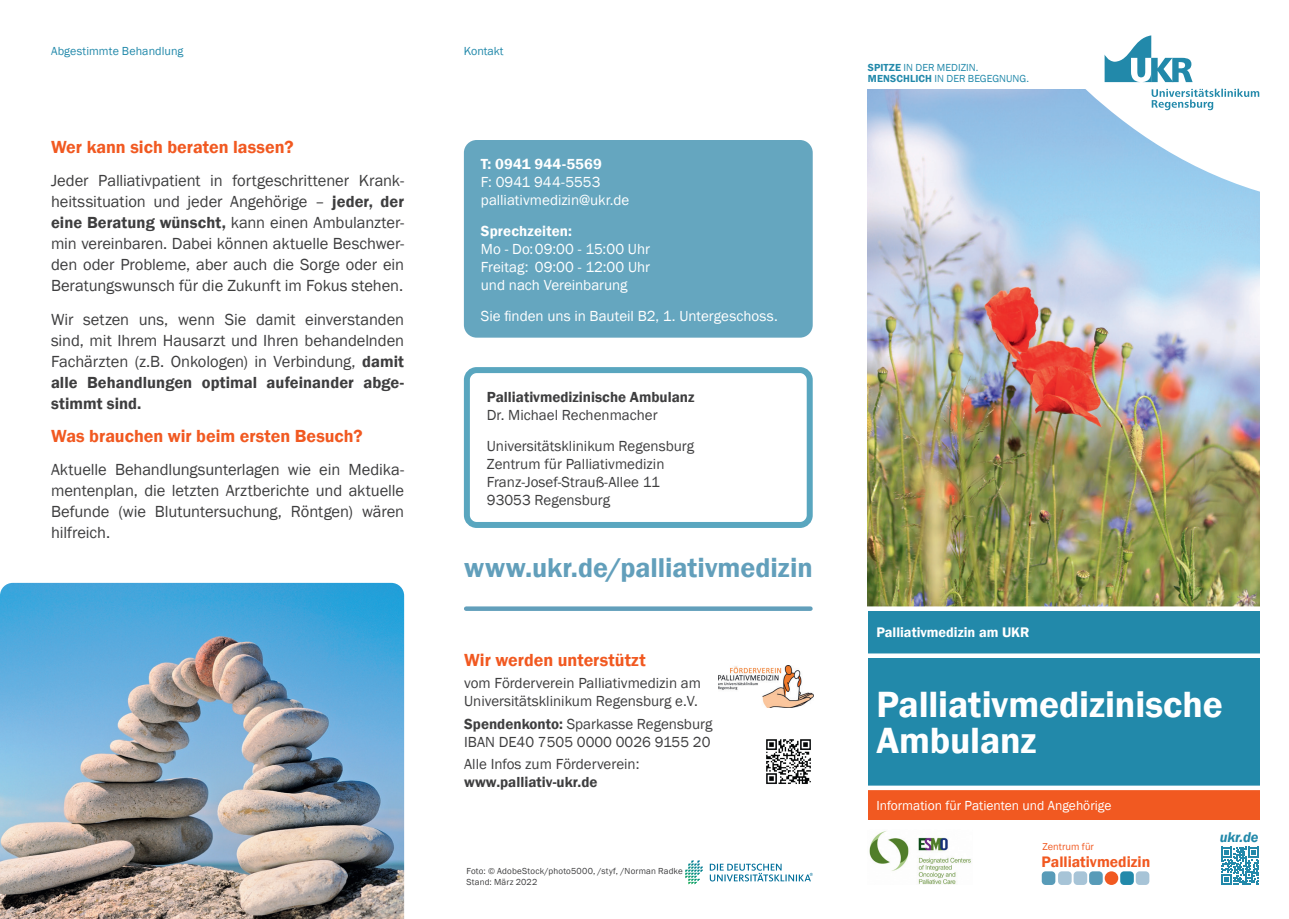
<style>
.page{position:relative;width:1289px;height:919px;background:#fff}
.page>*{position:absolute;margin:0;border:0;box-sizing:border-box;transform-origin:0 0}
.t1{font:600 37.5px/36px "Franklin Gothic";letter-spacing:-.005em;color:#fff}
.t2{font:600 27.9px "Franklin Gothic";color:#629fbb}
.t3{font:600 18px "Franklin Gothic";color:#f15921}
.t4{font:16.5px/21px "Franklin Gothic";letter-spacing:-.005em;color:#3e3e3f;text-align:justify}
.t5{font:600 15.6px "Franklin Gothic";color:#f15921}
.t6{font:15px/18px "Franklin Gothic";color:#3e3e3f}
.t7{font:15px/18px "Franklin Gothic";color:#fff}
.t8{font:600 15px "Franklin Gothic";color:#3e3e3f}
.t9{font:600 15px "Franklin Gothic";letter-spacing:.005em;color:#fff}
.t10{font:italic 600 14.55px "Franklin Gothic";color:#2289aa}
.t11{font:600 14.25px "Franklin Gothic";color:#fff}
.t12{font:13.5px "Franklin Gothic";color:#fff}
.t13{font:12px "Franklin Gothic";letter-spacing:.005em;color:#2289aa}
.t14{font:10.5px/10.5px "Franklin Gothic";color:#2289aa}
.t15{font:10.35px "Franklin Gothic";color:#f15921}
.t16{font:9px/10.8px "Franklin Gothic";letter-spacing:.02em;color:#3e3e3f}
.s1{font-weight:600}
</style>
<div class="page">
<img style="left:867px;top:89px;width:392px;height:517px">
<div style="left:867px;top:658px;width:392px;height:127px;background:#2289aa"></div>
<div style="left:867px;top:790px;width:392px;height:29px;background:#f15921"></div>
<div style="left:867px;top:611px;width:392px;height:42px;background:#2289aa"></div>
<svg style="left:1012px;top:35px;width:248px;height:160px"></svg>
<svg style="left:685px;top:860px;width:18px;height:24px"></svg>
<svg style="left:709px;top:863px;width:103px;height:18px"></svg>
<img style="left:0;top:583px;width:404px;height:335px">
<img style="left:869px;top:831px;width:102px;height:53px">
<div style="left:1120px;top:871px;width:13px;height:13px;background:#2289aa;border-radius:4px"></div>
<div style="left:1089px;top:871px;width:13px;height:13px;background:#589bb8;border-radius:4px"></div>
<div style="left:1041px;top:871px;width:14px;height:13px;background:#589bb8;border-radius:4px"></div>
<div style="left:1135px;top:871px;width:14px;height:13px;background:#a7c4d7;border-radius:4px"></div>
<div style="left:1073px;top:871px;width:14px;height:13px;background:#a7c4d7;border-radius:4px"></div>
<div style="left:1058px;top:871px;width:13px;height:13px;background:#a7c4d7;border-radius:4px"></div>
<div style="left:1104px;top:871px;width:14px;height:13px;background:#f15921;border-radius:50%"></div>
<svg style="left:1221px;top:846px;width:37px;height:38px"></svg>
<div style="left:464px;top:140px;width:348px;height:197px;background:#65a6bf;border-radius:13px"></div>
<img style="left:718px;top:665px;width:95px;height:43px">
<div style="left:464px;top:367px;width:348px;height:161px;border:6px solid #2289aa;border-radius:10px"></div>
<div style="left:466px;top:606px;width:344px;height:5px;background:#629fbb"></div>
<img style="left:766px;top:739px;width:45px;height:45px">
<p class="t13" style="left:51px;top:44px;width:134px">Abgestimmte Behandlung</p>
<p class="t3" style="left:51px;top:135px;width:244px">Wer kann sich beraten lassen?</p>
<p class="t4" style="left:51px;top:171px;width:354px">Jeder Palliativpatient in fortgeschrittener Krank&shy;heitssituation und jeder Angehörige – <span class="s1">jeder, der eine Beratung wünscht,</span> kann einen Ambulanzter&shy;min vereinbaren. Dabei können aktuelle Beschwer&shy;den oder Probleme, aber auch die Sorge oder ein Beratungswunsch für die Zukunft im Fokus stehen.</p>
<p class="t4" style="left:51px;top:309px;width:354px">Wir setzen uns, wenn Sie damit einverstanden sind, mit Ihrem Hausarzt und Ihren behandelnden Fachärzten (z.B. Onkologen) in Verbindung, <span class="s1">damit alle Behandlungen optimal aufeinander abge&shy;stimmt sind.</span></p>
<p class="t3" style="left:51px;top:424px;width:313px">Was brauchen wir beim ersten Besuch?</p>
<p class="t4" style="left:51px;top:459px;width:354px">Aktuelle Behandlungsunterlagen wie ein Medika&shy;mentenplan, die letzten Arztberichte und aktuelle Befunde (wie Blutuntersuchung, Röntgen) wären hilfreich.</p>
<p class="t13" style="left:464px;top:44px;width:41px">Kontakt</p>
<p class="t9" style="left:481px;top:155px;width:122px">T: 0941 944-5569</p>
<p class="t7" style="left:481px;top:173px;width:150px">F: 0941 944-5553 palliativmedizin@ukr.de</p>
<p class="t9" style="left:481px;top:221px;width:93px">Sprechzeiten:</p>
<p class="t7" style="left:481px;top:240px;width:171px;text-align:justify">Mo - Do:09:00 - 15:00 Uhr Freitag: 09:00 - 12:00 Uhr und nach Vereinbarung</p>
<p class="t7" style="left:481px;top:307px;width:298px">Sie finden uns in Bauteil B2, 1. Untergeschoss.</p>
<p class="t8" style="left:487px;top:388px;width:209px">Palliativmedizinische Ambulanz</p>
<p class="t6" style="left:487px;top:400px;width:209px;line-height:30.8px">Dr. Michael Rechenmacher<br>Universitätsklinikum Regensburg</p>
<p class="t6" style="left:487px;top:455px;width:179px">Zentrum für Palliativmedizin<br>Franz-Josef-Strauß-Allee 11<br>93053 Regensburg</p>
<h2 class="t2" style="left:464px;top:550px;width:350px">www.ukr.de/palliativmedizin</h2>
<p class="t3" style="left:464px;top:649px;width:183px">Wir werden unterstützt</p>
<p class="t6" style="left:464px;top:674px;width:238px">vom Förderverein Palliativmedizin am<br>Universitätsklinikum Regensburg e.V.</p>
<p class="t6" style="left:464px;top:715px;width:250px"><span class="s1">Spendenkonto:</span> Sparkasse Regensburg<br>IBAN DE40 7505 0000 0026 9155 20</p>
<p class="t6" style="left:464px;top:755px;width:177px">Alle Infos zum Förderverein:</p>
<p class="t8" style="left:464px;top:772px;width:135px">www.palliativ-ukr.de</p>
<p class="t16" style="left:466px;top:865px;width:218px">Foto: © AdobeStock/photo5000, /styf, /Norman Radke<br>Stand: März 2022</p>
<p class="t14" style="left:867px;top:63px;width:163px"><span class="s1">SPITZE</span> IN DER MEDIZIN.<br><span class="s1">MENSCHLICH</span> IN DER BEGEGNUNG.</p>
<p class="t11" style="left:876px;top:623px;width:155px">Palliativmedizin am UKR</p>
<h1 class="t1" style="left:876px;top:686px;width:348px">Palliativmedizinische<br>Ambulanz</h1>
<p class="t12" style="left:876px;top:796px;width:237px">Information für Patienten und Angehörige</p>
<p class="t15" style="left:1042px;top:839px;width:53px">Zentrum für</p>
<p class="t5" style="left:1041px;top:851px;width:110px">Palliativmedizin</p>
<p class="t10" style="left:1219px;top:827px;width:40px">ukr.de</p>
</div>
